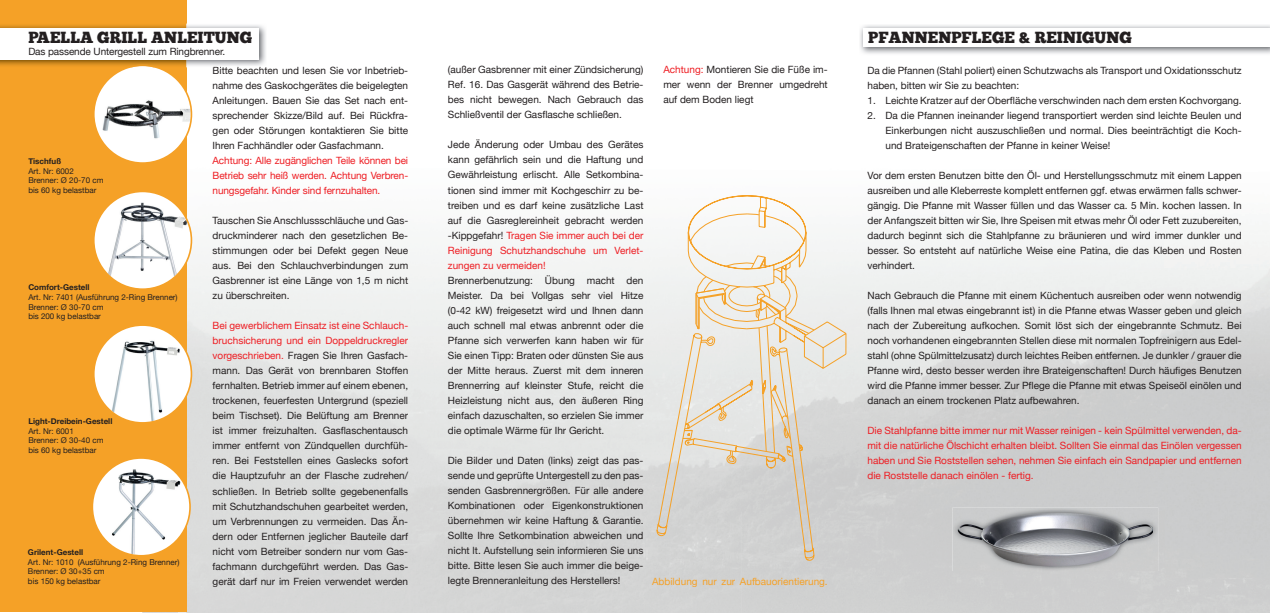
<style>
.page{position:relative;width:1270px;height:613px;background:#fff}
.page>*{position:absolute;margin:0;border:0;box-sizing:border-box;transform-origin:0 0}
.t1{font:16px "Chunk Five Ex";color:#231f20}
.t2{font:10px/15px "Helvetica Neue";color:#231f20;text-align:justify}
.t3{font:10px/15px "Helvetica Neue";color:#ee1d23;text-align:justify}
.t4{font:10px "Helvetica Neue";color:#f5a127}
.t5{font:8px/9.6px "Helvetica Neue";color:#231f20}
.t6{font:700 8px "Helvetica Neue";color:#231f20}
.s1{color:#ee1d23}
</style>
<div class="page">
<img style="left:186px;top:110px;width:731px;height:162px">
<img style="left:186px;top:272px;width:979px;height:238px">
<div style="left:186px;top:510px;width:767px;height:102px;background:#d5d5d5"></div>
<img style="left:860px;top:25px;width:410px;height:29px">
<div style="left:863px;top:28px;width:407px;height:19px;background:#fff"></div>
<div style="left:0;top:0;width:186px;height:612px;background:#f5a127"></div>
<svg style="left:656px;top:262px;width:191px;height:274px;background:#deddd9"></svg>
<svg style="left:815px;top:255px;width:32px;height:207px;background:#e4e3e0"></svg>
<svg style="left:684px;top:195px;width:131px;height:366px"></svg>
<img style="left:0;top:24px;width:266px;height:43px">
<img style="left:213px;top:67px;width:54px;height:1px">
<svg style="left:93px;top:64px;width:99px;height:100px"></svg>
<img style="left:126px;top:64px;width:33px;height:3px">
<div style="left:0;top:28px;width:259px;height:31px;background:#fff"></div>
<svg style="left:94px;top:191px;width:97px;height:98px"></svg>
<img style="left:96px;top:202px;width:95px;height:86px">
<div style="left:93px;top:190px;width:99px;height:100px;border:2px solid #f5a127;border-radius:50%"></div>
<div style="left:94px;top:325px;width:97px;height:97px;background:#fff;border-radius:50%"></div>
<img style="left:96px;top:336px;width:95px;height:86px">
<div style="left:93px;top:324px;width:99px;height:99px;border:2px solid #f5a127;border-radius:50%"></div>
<svg style="left:92px;top:457px;width:98px;height:98px"></svg>
<img style="left:95px;top:467px;width:94px;height:87px">
<div style="left:92px;top:457px;width:99px;height:99px;border:2px solid #f5a127;border-radius:50%"></div>
<img style="left:952px;top:507px;width:206px;height:63px">
<img style="left:956px;top:510px;width:197px;height:57px">
<h1 class="t1" style="left:28px;top:26px;width:225px">PAELLA GRILL ANLEITUNG</h1>
<p class="t2" style="left:28px;top:43px;width:198px">Das passende Untergestell zum Ringbrenner.</p>
<p class="t6" style="left:28px;top:156px;width:34px">Tischfuß</p>
<p class="t5" style="left:28px;top:166px;width:77px">Art. Nr: 6002<br>Brenner: Ø 20-70 cm bis 60 kg belastbar</p>
<p class="t6" style="left:28px;top:282px;width:63px">Comfort-Gestell</p>
<p class="t5" style="left:28px;top:292px;width:151px">Art. Nr: 7401 (Ausführung 2-Ring Brenner)<br>Brenner: Ø 30-70 cm<br>bis 200 kg belastbar</p>
<p class="t6" style="left:28px;top:416px;width:86px">Light-Dreibein-Gestell</p>
<p class="t5" style="left:28px;top:425px;width:77px">Art. Nr: 6001<br>Brenner: Ø 30-40 cm bis 60 kg belastbar</p>
<p class="t6" style="left:28px;top:547px;width:57px">Grilent-Gestell</p>
<p class="t5" style="left:28px;top:556px;width:153px">Art. Nr: 1010 (Ausführung 2-Ring Brenner)<br>Brenner: Ø 30+35 cm<br>bis 150 kg belastbar</p>
<p class="t2" style="left:213px;top:63px;width:197px">Bitte beachten und lesen Sie vor Inbetrieb&shy;nahme des Gaskochgerätes die beigelegten Anleitungen. Bauen Sie das Set nach ent&shy;sprechender Skizze/Bild auf. Bei Rückfra&shy;gen oder Störungen kontaktieren Sie bitte Ihren Fachhändler oder Gasfachmann.</p>
<p class="t3" style="left:213px;top:153px;width:197px">Achtung: Alle zugänglichen Teile können bei Betrieb sehr heiß werden. Achtung Verbren&shy;nungsgefahr. Kinder sind fernzuhalten.</p>
<p class="t2" style="left:213px;top:213px;width:197px">Tauschen Sie Anschlussschläuche und Gas&shy;druckminderer nach den gesetzlichen Be&shy;stimmungen oder bei Defekt gegen Neue aus. Bei den Schlauchverbindungen zum Gasbrenner ist eine Länge von 1,5 m nicht zu überschreiten.</p>
<p class="t2" style="left:213px;top:318px;width:197px"><span class="s1">Bei gewerblichem Einsatz ist eine Schlauch&shy;bruchsicherung und ein Doppeldruckregler vorgeschrieben.</span> Fragen Sie Ihren Gasfach&shy;mann. Das Gerät von brennbaren Stoffen fernhalten. Betrieb immer auf einem ebenen, trockenen, feuerfesten Untergrund (speziell beim Tischset). Die Belüftung am Brenner ist immer freizuhalten. Gasflaschentausch immer entfernt von Zündquellen durchfüh&shy;ren. Bei Feststellen eines Gaslecks sofort die Hauptzufuhr an der Flasche zudrehen/ schließen. In Betrieb sollte gegebenenfalls mit Schutzhandschuhen gearbeitet werden, um Verbrennungen zu vermeiden. Das Än&shy;dern oder Entfernen jeglicher Bauteile darf nicht vom Betreiber sondern nur vom Gas&shy;fachmann durchgeführt werden. Das Gas&shy;gerät darf nur im Freien verwendet werden</p>
<p class="t2" style="left:448px;top:62px;width:197px">(außer Gasbrenner mit einer Zündsicherung)<br>Ref. 16. Das Gasgerät während des Betrie&shy;bes nicht bewegen. Nach Gebrauch das Schließventil der Gasflasche schließen.</p>
<p class="t2" style="left:448px;top:137px;width:197px">Jede Änderung oder Umbau des Gerätes kann gefährlich sein und die Haftung und Gewährleistung erlischt. Alle Setkombina&shy;tionen sind immer mit Kochgeschirr zu be&shy;treiben und es darf keine zusätzliche Last auf die Gasreglereinheit gebracht werden -Kippgefahr! <span class="s1">Tragen Sie immer auch bei der Reinigung Schutzhandschuhe um Verlet&shy;zungen zu vermeiden!</span></p>
<p class="t2" style="left:448px;top:272px;width:197px">Brennerbenutzung: Übung macht den Meister. Da bei Vollgas sehr viel Hitze (0-42 kW) freigesetzt wird und Ihnen dann auch schnell mal etwas anbrennt oder die Pfanne sich verwerfen kann haben wir für Sie einen Tipp: Braten oder dünsten Sie aus der Mitte heraus. Zuerst mit dem inneren Brennerring auf kleinster Stufe, reicht die Heizleistung nicht aus, den äußeren Ring einfach dazuschalten, so erzielen Sie immer die optimale Wärme für Ihr Gericht.</p>
<p class="t2" style="left:448px;top:452px;width:197px">Die Bilder und Daten (links) zeigt das pas&shy;sende und geprüfte Untergestell zu den pas&shy;senden Gasbrennergrößen. Für alle andere Kombinationen oder Eigenkonstruktionen übernehmen wir keine Haftung &amp; Garantie.<br>Sollte Ihre Setkombination abweichen und nicht lt. Aufstellung sein informieren Sie uns bitte. Bitte lesen Sie auch immer die beige&shy;legte Brenneranleitung des Herstellers!</p>
<p class="t2" style="left:663px;top:62px;width:166px"><span class="s1">Achtung:</span> Montieren Sie die Füße im&shy;mer wenn der Brenner umgedreht auf dem Boden liegt</p>
<p class="t4" style="left:652px;top:574px;width:177px">Abbildung nur zur Aufbauorientierung.</p>
<h1 class="t1" style="left:868px;top:26px;width:265px">PFANNENPFLEGE &amp; REINIGUNG</h1>
<p class="t2" style="left:867px;top:63px;width:376px">Da die Pfannen (Stahl poliert) einen Schutzwachs als Transport und Oxidationsschutz haben, bitten wir Sie zu beachten:</p>
<p class="t2" style="left:867px;top:93px;width:376px">1. Leichte Kratzer auf der Oberfläche verschwinden nach dem ersten Kochvorgang.</p>
<p class="t2" style="left:885px;top:108px;width:358px;text-indent:-18px">2. Da die Pfannen ineinander liegend transportiert werden sind leichte Beulen und Einkerbungen nicht auszuschließen und normal. Dies beeinträchtigt die Koch&shy;und Brateigenschaften der Pfanne in keiner Weise!</p>
<p class="t2" style="left:867px;top:168px;width:376px">Vor dem ersten Benutzen bitte den Öl- und Herstellungsschmutz mit einem Lappen ausreiben und alle Kleberreste komplett entfernen ggf. etwas erwärmen falls schwer&shy;gängig. Die Pfanne mit Wasser füllen und das Wasser ca. 5 Min. kochen lassen. In der Anfangszeit bitten wir Sie, Ihre Speisen mit etwas mehr Öl oder Fett zuzubereiten, dadurch beginnt sich die Stahlpfanne zu bräunieren und wird immer dunkler und besser. So entsteht auf natürliche Weise eine Patina, die das Kleben und Rosten verhindert.</p>
<p class="t2" style="left:867px;top:288px;width:376px">Nach Gebrauch die Pfanne mit einem Küchentuch ausreiben oder wenn notwendig (falls Ihnen mal etwas eingebrannt ist) in die Pfanne etwas Wasser geben und gleich nach der Zubereitung aufkochen. Somit löst sich der eingebrannte Schmutz. Bei noch vorhandenen eingebrannten Stellen diese mit normalen Topfreinigern aus Edel&shy;stahl (ohne Spülmittelzusatz) durch leichtes Reiben entfernen. Je dunkler / grauer die Pfanne wird, desto besser werden ihre Brateigenschaften! Durch häufiges Benutzen wird die Pfanne immer besser. Zur Pflege die Pfanne mit etwas Speiseöl einölen und danach an einem trockenen Platz aufbewahren.</p>
<p class="t3" style="left:867px;top:423px;width:376px">Die Stahlpfanne bitte immer nur mit Wasser reinigen - kein Spülmittel verwenden, da&shy;mit die natürliche Ölschicht erhalten bleibt. Sollten Sie einmal das Einölen vergessen haben und Sie Roststellen sehen, nehmen Sie einfach ein Sandpapier und entfernen die Roststelle danach einölen - fertig.</p>
</div>
